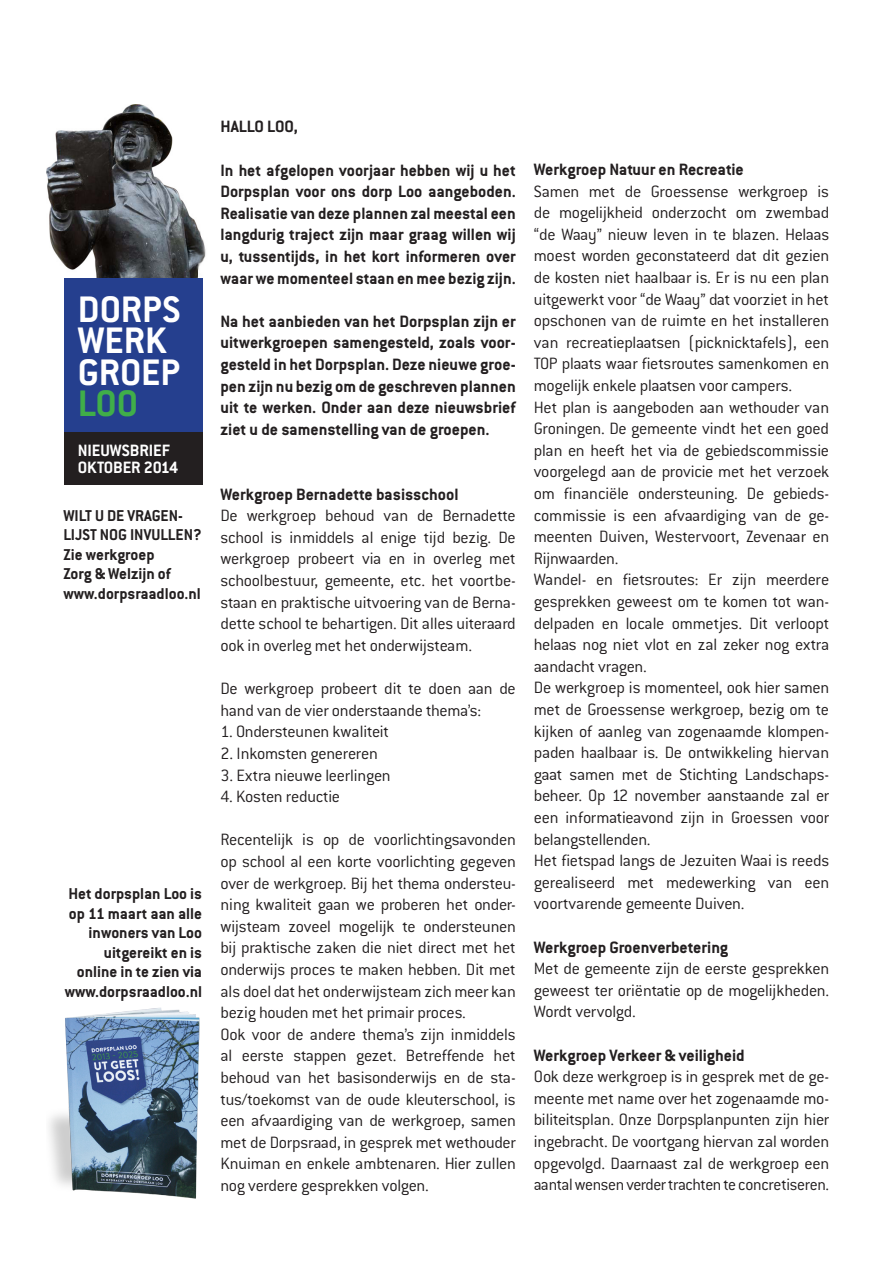
<style>
.page{position:relative;width:893px;height:1263px;background:#fff}
.page>*{position:absolute;margin:0;border:0;box-sizing:border-box;transform-origin:0 0}
.t1{font:40.5px/31.5px "Conduit ITCTT Bold";color:#fff}
.t2{font:40.5px "Conduit ITCTT Bold";color:#40ae49}
.t3{font:18px/21.6px "Conduit ITCTT Light";letter-spacing:-.015em;color:#231f20;text-align:justify}
.t4{font:18px/21.6px "Conduit ITCTT Bold";color:#231f20;text-align:justify}
.t5{font:18px/16.5px "Conduit ITCTT Bold";letter-spacing:-.005em;color:#fff}
.t6{font:17.25px/19.5px "Conduit ITCTT Bold";color:#231f20;text-align:right}
</style>
<div class="page">
<div style="left:64px;top:432px;width:138px;height:53px;background:#231f20"></div>
<img style="left:47px;top:104px;width:159px;height:186px">
<div style="left:64px;top:279px;width:138px;height:153px;background:#253f8e"></div>
<img style="left:49px;top:1007px;width:151px;height:192px">
<h1 class="t1" style="left:78px;top:293px;width:104px">DORPS<br>WERK<br>GROEP</h1>
<h1 class="t2" style="left:78px;top:380px;width:62px">LOO</h1>
<p class="t5" style="left:78px;top:442px;width:102px">NIEUWSBRIEF<br>OKTOBER 2014</p>
<p class="t6" style="left:63px;top:505px;width:140px;text-align:left">WILT U DE VRAGEN-<br>LIJST NOG INVULLEN?<br>Zie werkgroep<br>Zorg &amp; Welzijn of www.dorpsraadloo.nl</p>
<p class="t6" style="left:65px;top:883px;width:139px">Het dorpsplan Loo is op 11 maart aan alle inwoners van Loo uitgereikt en is online in te zien via www.dorpsraadloo.nl</p>
<p class="t4" style="left:220px;top:116px;width:79px">HALLO LOO,</p>
<p class="t4" style="left:220px;top:159px;width:297px">In het afgelopen voorjaar hebben wij u het Dorpsplan voor ons dorp Loo aangeboden.<br>Realisatie van deze plannen zal meestal een langdurig traject zijn maar graag willen wij u, tussentijds, in het kort informeren over waar we momenteel staan en mee bezig zijn.</p>
<p class="t4" style="left:220px;top:310px;width:297px">Na het aanbieden van het Dorpsplan zijn er uitwerkgroepen samengesteld, zoals voor&shy;gesteld in het Dorpsplan. Deze nieuwe groe&shy;pen zijn nu bezig om de geschreven plannen uit te werken. Onder aan deze nieuwsbrief ziet u de samenstelling van de groepen.</p>
<p class="t4" style="left:220px;top:483px;width:240px">Werkgroep Bernadette basisschool</p>
<p class="t3" style="left:220px;top:505px;width:297px">De werkgroep behoud van de Bernadette school is inmiddels al enige tijd bezig. De werkgroep probeert via en in overleg met schoolbestuur, gemeente, etc. het voortbe&shy;staan en praktische uitvoering van de Berna&shy;dette school te behartigen. Dit alles uiteraard ook in overleg met het onderwijsteam.</p>
<p class="t3" style="left:220px;top:678px;width:297px">De werkgroep probeert dit te doen aan de hand van de vier onderstaande thema’s:</p>
<p class="t3" style="left:220px;top:721px;width:170px">1. Ondersteunen kwaliteit</p>
<p class="t3" style="left:220px;top:742px;width:159px">2. Inkomsten genereren</p>
<p class="t3" style="left:220px;top:764px;width:172px">3. Extra nieuwe leerlingen</p>
<p class="t3" style="left:220px;top:786px;width:121px">4. Kosten reductie</p>
<p class="t3" style="left:220px;top:829px;width:297px;text-align:left">Recentelijk is op de voorlichtingsavonden op school al een korte voorlichting gegeven over de werkgroep. Bij het thema ondersteu&shy;ning kwaliteit gaan we proberen het onder&shy;wijsteam zoveel mogelijk te ondersteunen bij praktische zaken die niet direct met het onderwijs proces te maken hebben. Dit met als doel dat het onderwijsteam zich meer kan bezig houden met het primair proces.<br>Ook voor de andere thema’s zijn inmiddels al eerste stappen gezet. Betreffende het behoud van het basisonderwijs en de sta&shy;tus/toekomst van de oude kleuterschool, is een afvaardiging van de werkgroep, samen met de Dorpsraad, in gesprek met wethouder Knuiman en enkele ambtenaren. Hier zullen nog verdere gesprekken volgen.</p>
<p class="t4" style="left:534px;top:158px;width:212px">Werkgroep Natuur en Recreatie</p>
<p class="t3" style="left:534px;top:180px;width:297px;text-align:left">Samen met de Groessense werkgroep is de mogelijkheid onderzocht om zwembad “de Waay” nieuw leven in te blazen. Helaas moest worden geconstateerd dat dit gezien de kosten niet haalbaar is. Er is nu een plan uitgewerkt voor “de Waay” dat voorziet in het opschonen van de ruimte en het installeren van recreatieplaatsen (picknicktafels), een TOP plaats waar fietsroutes samenkomen en mogelijk enkele plaatsen voor campers.<br>Het plan is aangeboden aan wethouder van Groningen. De gemeente vindt het een goed plan en heeft het via de gebiedscommissie voorgelegd aan de provicie met het verzoek om financiële ondersteuning. De gebieds&shy;commissie is een afvaardiging van de ge&shy;meenten Duiven, Westervoort, Zevenaar en Rijnwaarden.<br>Wandel- en fietsroutes: Er zijn meerdere gesprekken geweest om te komen tot wan&shy;delpaden en locale ommetjes. Dit verloopt helaas nog niet vlot en zal zeker nog extra aandacht vragen.<br>De werkgroep is momenteel, ook hier samen met de Groessense werkgroep, bezig om te kijken of aanleg van zogenaamde klompen&shy;paden haalbaar is. De ontwikkeling hiervan gaat samen met de Stichting Landschaps&shy;beheer. Op 12 november aanstaande zal er een informatieavond zijn in Groessen voor belangstellenden.<br>Het fietspad langs de Jezuiten Waai is reeds gerealiseerd met medewerking van een voortvarende gemeente Duiven.</p>
<p class="t4" style="left:534px;top:936px;width:196px">Werkgroep Groenverbetering</p>
<p class="t3" style="left:534px;top:958px;width:297px">Met de gemeente zijn de eerste gesprekken geweest ter oriëntatie op de mogelijkheden.<br>Wordt vervolgd.</p>
<p class="t4" style="left:534px;top:1044px;width:212px">Werkgroep Verkeer &amp; veiligheid</p>
<p class="t3" style="left:534px;top:1066px;width:297px">Ook deze werkgroep is in gesprek met de ge&shy;meente met name over het zogenaamde mo&shy;biliteitsplan. Onze Dorpsplanpunten zijn hier ingebracht. De voortgang hiervan zal worden opgevolgd. Daarnaast zal de werkgroep een aantal wensen verder trachten te concretiseren.</p>
</div>
